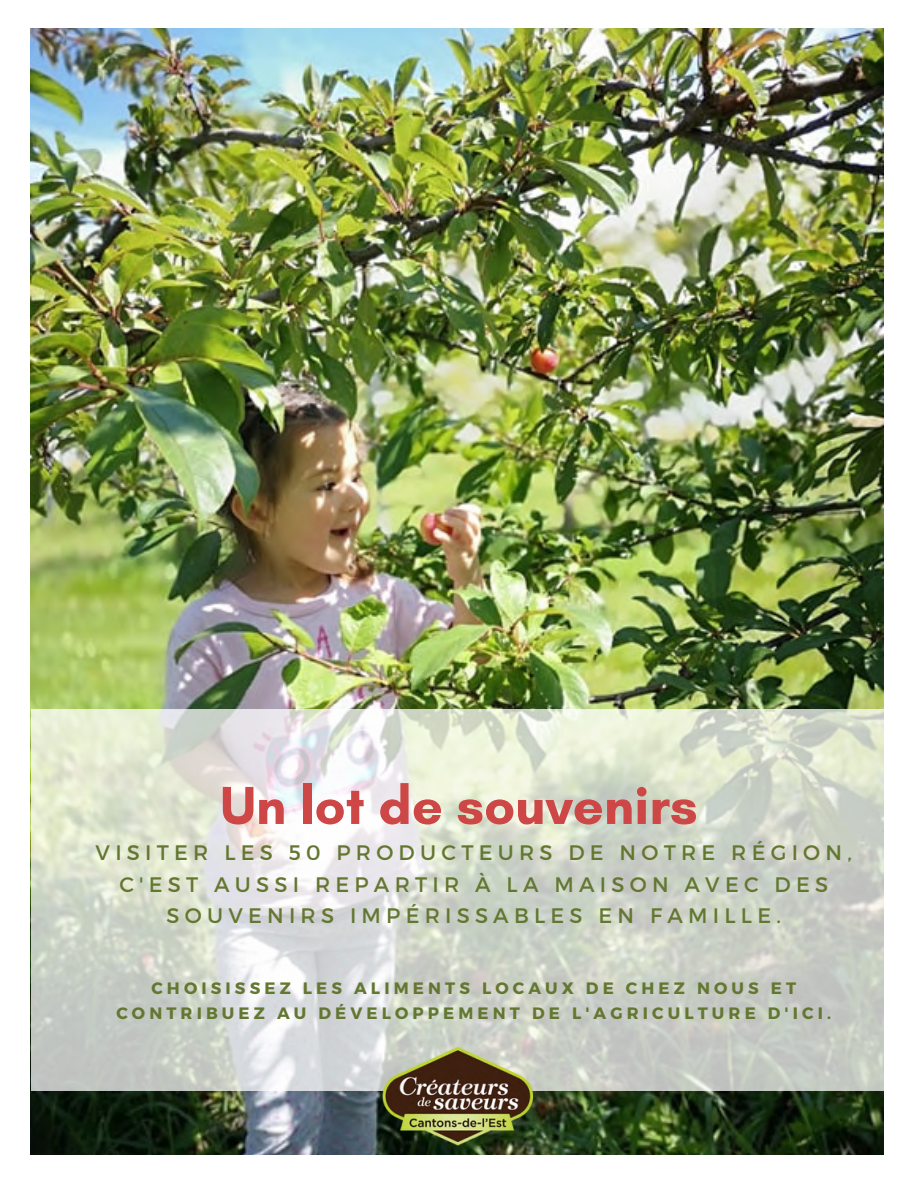
<style>
.page{position:relative;width:918px;height:1188px;background:#fff}
.page>*{position:absolute;margin:0;border:0;box-sizing:border-box;transform-origin:0 0}
.t1{font:700 54.45px "Glacial Indifference";color:#cc4746}
.t2{font:21px/31.5px "Montserrat";letter-spacing:.25em;color:#647731;text-align:center}
.t3{font:700 16.5px/24.8px "Montserrat";letter-spacing:.25em;color:#647731;text-align:center}
</style>
<div class="page">
<img style="left:31px;top:28px;width:853px;height:1126px">
<svg style="left:31px;top:709px;width:853px;height:382px;background:#d6dad0"></svg>
<img style="left:383px;top:1047px;width:149px;height:98px">
<p class="t1" style="left:220px;top:772px;width:479px">Un lot de souvenirs</p>
<p class="t2" style="left:96px;top:836px;width:758px">VISITER LES 50 PRODUCTEURS DE NOTRE RÉGION,<br>C'EST AUSSI REPARTIR À LA MAISON AVEC DES<br>SOUVENIRS IMPÉRISSABLES EN FAMILLE.</p>
<p class="t3" style="left:116px;top:975px;width:716px">CHOISISSEZ LES ALIMENTS LOCAUX DE CHEZ NOUS ET<br>CONTRIBUEZ AU DÉVELOPPEMENT DE L'AGRICULTURE D'ICI.</p>
</div>
